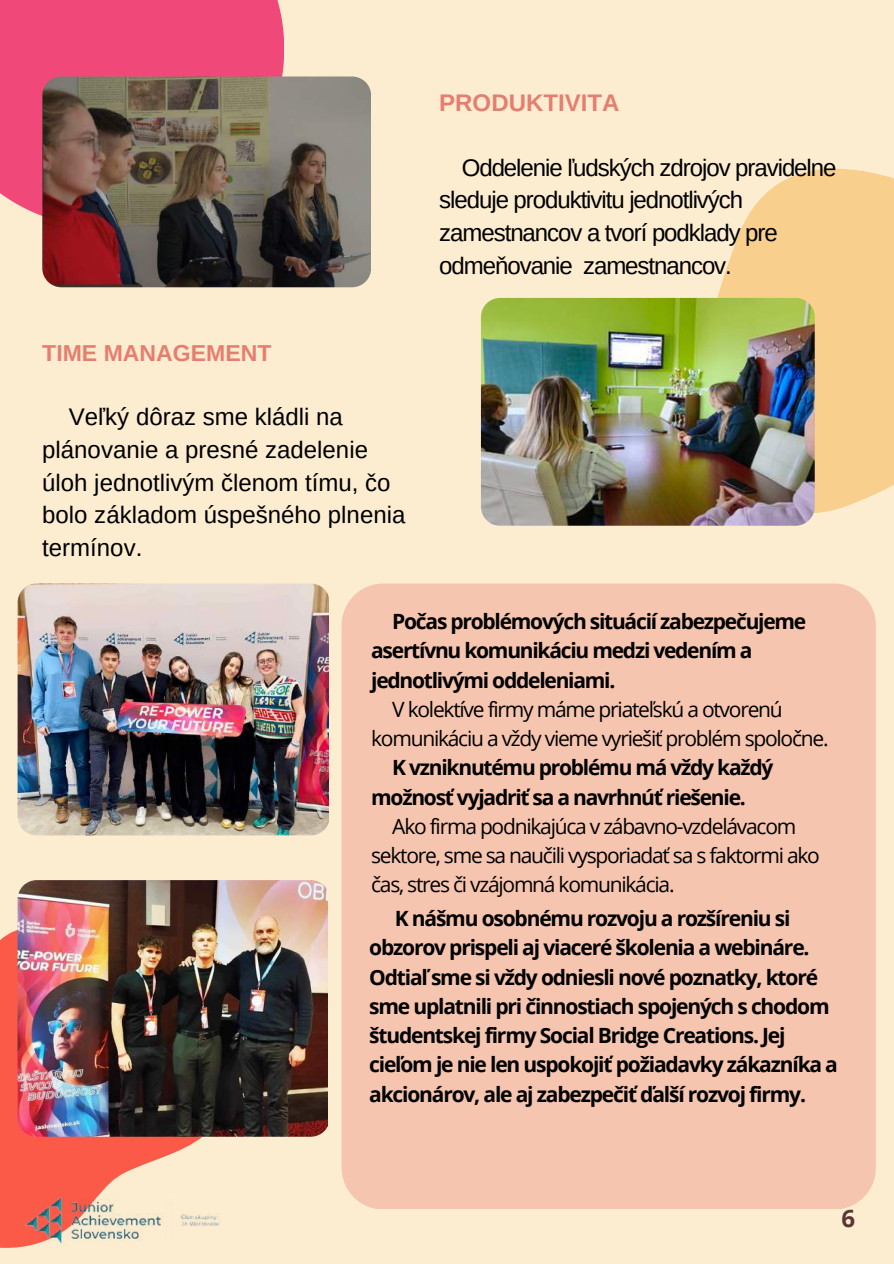
<style>
.page{position:relative;width:894px;height:1264px;background:#fff}
.page>*{position:absolute;margin:0;border:0;box-sizing:border-box;transform-origin:0 0}
.t1{font:24px/32.7px "Arimo";letter-spacing:-.045em;color:#000}
.t2{font:24px/32.7px "Arimo";color:#000}
.t3{font:700 24px "Arimo";color:#e67e70}
.t4{font:700 24px "Open Sans";color:#593636}
.t5{font:700 23.1px "Arimo";color:#e67e70}
.t6{font:700 21px/29.2px "Open Sans";letter-spacing:-.055em;color:#000}
.t7{font:21px/29.2px "Open Sans";letter-spacing:-.06em;color:#000}
</style>
<div class="page">
<div style="left:0;top:0;width:893px;height:1263px;background:#fcecd0"></div>
<div style="left:0;top:0;width:284px;height:216px;background:#f1487a"></div>
<svg style="left:699px;top:169px;width:194px;height:344px;fill:#f8cf8d"></svg>
<svg style="left:0;top:924px;width:242px;height:324px;fill:#fb5a48"></svg>
<img style="left:23px;top:1191px;width:197px;height:55px">
<img style="left:42px;top:76px;width:329px;height:211px">
<img style="left:481px;top:298px;width:333px;height:227px;border-radius:19px">
<img style="left:18px;top:583px;width:310px;height:252px">
<img style="left:18px;top:880px;width:310px;height:256px">
<div style="left:341px;top:583px;width:534px;height:626px;background:#f6c5af"></div>
<p class="t3" style="left:439px;top:89px;width:181px">PRODUKTIVITA</p>
<p class="t5" style="left:42px;top:340px;width:230px">TIME MANAGEMENT</p>
<p class="t2" style="left:42px;top:401px;width:364px;text-indent:27px">Veľký dôraz sme kládli na plánovanie a presné zadelenie úloh jednotlivým členom tímu, čo bolo základom úspešného plnenia termínov.</p>
<p class="t1" style="left:439px;top:151px;width:398px;text-indent:22px">Oddelenie ľudských zdrojov pravidelne sleduje produktivitu jednotlivých zamestnancov a tvorí podklady pre odmeňovanie zamestnancov.</p>
<p class="t6" style="left:371px;top:606px;width:436px;text-indent:21px">Počas problémových situácií zabezpečujeme asertívnu komunikáciu medzi vedením a jednotlivými oddeleniami.</p>
<p class="t7" style="left:371px;top:694px;width:459px;text-indent:21px">V kolektíve firmy máme priateľskú a otvorenú komunikáciu a vždy vieme vyriešiť problém spoločne.</p>
<p class="t6" style="left:371px;top:752px;width:403px;text-indent:21px">K vzniknutému problému má vždy každý možnosť vyjadriť sa a navrhnúť riešenie.</p>
<p class="t7" style="left:371px;top:811px;width:450px;text-indent:21px">Ako firma podnikajúca v zábavno-vzdelávacom sektore, sme sa naučili vysporiadať sa s faktormi ako čas, stres či vzájomná komunikácia.</p>
<p class="t6" style="left:369px;top:903px;width:470px;text-indent:26px">K nášmu osobnému rozvoju a rozšíreniu si obzorov prispeli aj viaceré školenia a webináre.<br>Odtiaľ sme si vždy odniesli nové poznatky, ktoré sme uplatnili pri činnostiach spojených s chodom študentskej firmy Social Bridge Creations. Jej cieľom je nie len uspokojiť požiadavky zákazníka a akcionárov, ale aj zabezpečiť ďalší rozvoj firmy.</p>
<p class="t4" style="left:841px;top:1201px;width:15px">6</p>
</div>
